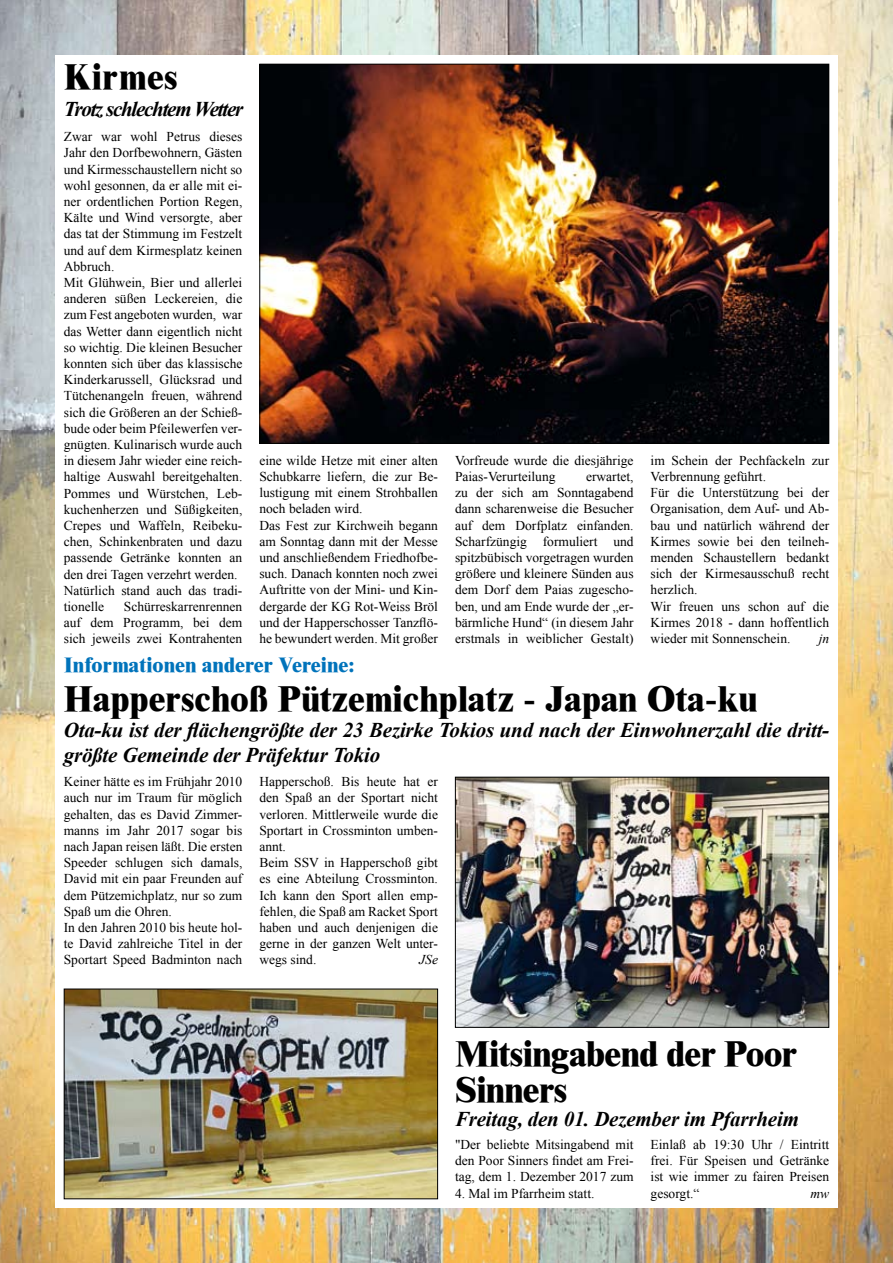
<style>
.page{position:relative;width:893px;height:1263px;background:#fff}
.page>*{position:absolute;margin:0;border:0;box-sizing:border-box;transform-origin:0 0}
.t1{font:800 36px "Times New Roman";color:#000}
.t2{font:800 36px/36px "Times New Roman";letter-spacing:-.02em;color:#000}
.t3{font:italic 700 21px/25.2px "Times New Roman";letter-spacing:-.01em;color:#000}
.t4{font:800 21px "Times New Roman";color:#0073bb}
.t5{font:italic 700 21px "Times New Roman";letter-spacing:-.06em;color:#000}
.t6{font:13.5px/16.2px "Times New Roman";color:#000}
.t7{font:italic 13.5px "Times New Roman";color:#000}
</style>
<div class="page">
<img style="left:0;top:0;width:893px;height:1263px">
<div style="left:55px;top:55px;width:783px;height:1153px;background:#fff"></div>
<img style="left:66px;top:991px;width:370px;height:206px">
<div style="left:64px;top:989px;width:374px;height:210px;border:1px solid #000"></div>
<img style="left:457px;top:779px;width:370px;height:247px">
<div style="left:455px;top:777px;width:374px;height:251px;border:1px solid #000"></div>
<img style="left:261px;top:66px;width:566px;height:376px">
<h1 class="t1" style="left:64px;top:55px;width:116px">Kirmes</h1>
<h2 class="t5" style="left:64px;top:94px;width:181px">Trotz schlechtem Wetter</h2>
<p class="t6" style="left:64px;top:128px;width:180px">Zwar war wohl Petrus dieses<br>Jahr den Dorfbewohnern, Gästen und Kirmesschaustellern nicht so wohl gesonnen, da er alle mit ei&shy;ner ordentlichen Portion Regen,<br>Kälte und Wind versorgte, aber das tat der Stimmung im Festzelt und auf dem Kirmesplatz keinen<br>Abbruch.<br>Mit Glühwein, Bier und allerlei anderen süßen Leckereien, die zum Fest angeboten wurden, war das Wetter dann eigentlich nicht so wichtig. Die kleinen Besucher konnten sich über das klassische<br>Kinderkarussell, Glücksrad und<br>Tütchenangeln freuen, während sich die Größeren an der Schieß&shy;bude oder beim Pfeilewerfen ver&shy;gnügten. Kulinarisch wurde auch in diesem Jahr wieder eine reich&shy;haltige Auswahl bereitgehalten.<br>Pommes und Würstchen, Leb&shy;kuchenherzen und Süßigkeiten,<br>Crepes und Waffeln, Reibeku&shy;chen, Schinkenbraten und dazu passende Getränke konnten an den drei Tagen verzehrt werden.<br>Natürlich stand auch das tradi&shy;tionelle</p>
<p class="t6" style="left:64px;top:598px;width:180px;text-align:justify;text-indent:60px">Schürreskarrenrennen auf dem Programm, bei dem sich jeweils zwei Kontrahenten</p>
<p class="t6" style="left:259px;top:452px;width:180px">eine wilde Hetze mit einer alten<br>Schubkarre liefern, die zur Be&shy;lustigung mit einem Strohballen noch beladen wird.<br>Das Fest zur Kirchweih begann am Sonntag dann mit der Messe und anschließendem Friedhofbe&shy;such. Danach konnten noch zwei<br>Auftritte von der Mini- und Kin&shy;dergarde der KG Rot-Weiss Bröl und der Happerschosser Tanzflö&shy;he bewundert werden. Mit großer</p>
<p class="t6" style="left:455px;top:452px;width:180px">Vorfreude wurde die diesjährige<br>Paias-Verurteilung</p>
<p class="t6" style="left:455px;top:468px;width:180px;text-align:justify;text-indent:131px">erwartet, zu der sich am Sonntagabend dann scharenweise die Besucher auf dem Dorfplatz einfanden.<br>Scharfzüngig formuliert und spitzbübisch vorgetragen wurden größere und kleinere Sünden aus dem Dorf dem Paias zugescho&shy;ben, und am Ende wurde der „er&shy;bärmliche Hund“ (in diesem Jahr erstmals in weiblicher Gestalt)</p>
<h2 class="t4" style="left:64px;top:653px;width:292px">Informationen anderer Vereine:</h2>
<p class="t6" style="left:651px;top:452px;width:180px">im Schein der Pechfackeln zur<br>Verbrennung geführt.<br>Für die Unterstützung bei der<br>Organisation, dem Auf- und Ab&shy;bau und natürlich während der<br>Kirmes sowie bei den teilneh&shy;menden Schaustellern bedankt sich der Kirmesausschuß recht herzlich.<br>Wir freuen uns schon auf die<br>Kirmes 2018 - dann hoffentlich wieder mit Sonnenschein.</p>
<p class="t7" style="left:819px;top:629px;width:12px">jn</p>
<h1 class="t1" style="left:64px;top:677px;width:695px">Happerschoß Pützemichplatz - Japan Ota-ku</h1>
<h2 class="t3" style="left:64px;top:716px;width:767px">Ota-ku ist der flächengrößte der 23 Bezirke Tokios und nach der Einwohnerzahl die dritt&shy;größte Gemeinde der Präfektur Tokio</h2>
<p class="t6" style="left:259px;top:773px;width:180px">Happerschoß. Bis heute hat er den Spaß an der Sportart nicht verloren. Mittlerweile wurde die<br>Sportart in Crossminton umben&shy;annt.<br>Beim SSV in Happerschoß gibt es eine Abteilung Crossminton.<br>Ich kann den Sport allen emp&shy;fehlen, die Spaß am Racket Sport haben und auch denjenigen die gerne in der ganzen Welt unter&shy;wegs sind.</p>
<p class="t6" style="left:64px;top:773px;width:180px">Keiner hätte es im Frühjahr 2010 auch nur im Traum für möglich gehalten, das es David Zimmer&shy;manns im Jahr 2017 sogar bis nach Japan reisen läßt. Die ersten<br>Speeder schlugen sich damals,<br>David mit ein paar Freunden auf dem Pützemichplatz, nur so zum<br>Spaß um die Ohren.<br>In den Jahren 2010 bis heute hol&shy;te David zahlreiche Titel in der<br>Sportart Speed Badminton nach</p>
<p class="t7" style="left:419px;top:950px;width:20px">JSe</p>
<h1 class="t2" style="left:455px;top:1035px;width:343px">Mitsingabend der Poor<br>Sinners</h1>
<h2 class="t3" style="left:455px;top:1105px;width:345px">Freitag, den 01. Dezember im Pfarrheim</h2>
<p class="t6" style="left:455px;top:1136px;width:180px;text-align:justify">"Der beliebte Mitsingabend mit den Poor Sinners findet am Frei&shy;tag, dem 1. Dezember 2017 zum</p>
<p class="t6" style="left:455px;top:1185px;width:141px">4. Mal im Pfarrheim statt.</p>
<p class="t6" style="left:651px;top:1136px;width:180px;text-align:justify">Einlaß ab 19:30 Uhr / Eintritt frei. Für Speisen und Getränke ist wie immer zu fairen Preisen gesorgt.“</p>
<p class="t7" style="left:810px;top:1184px;width:20px">mw</p>
</div>
